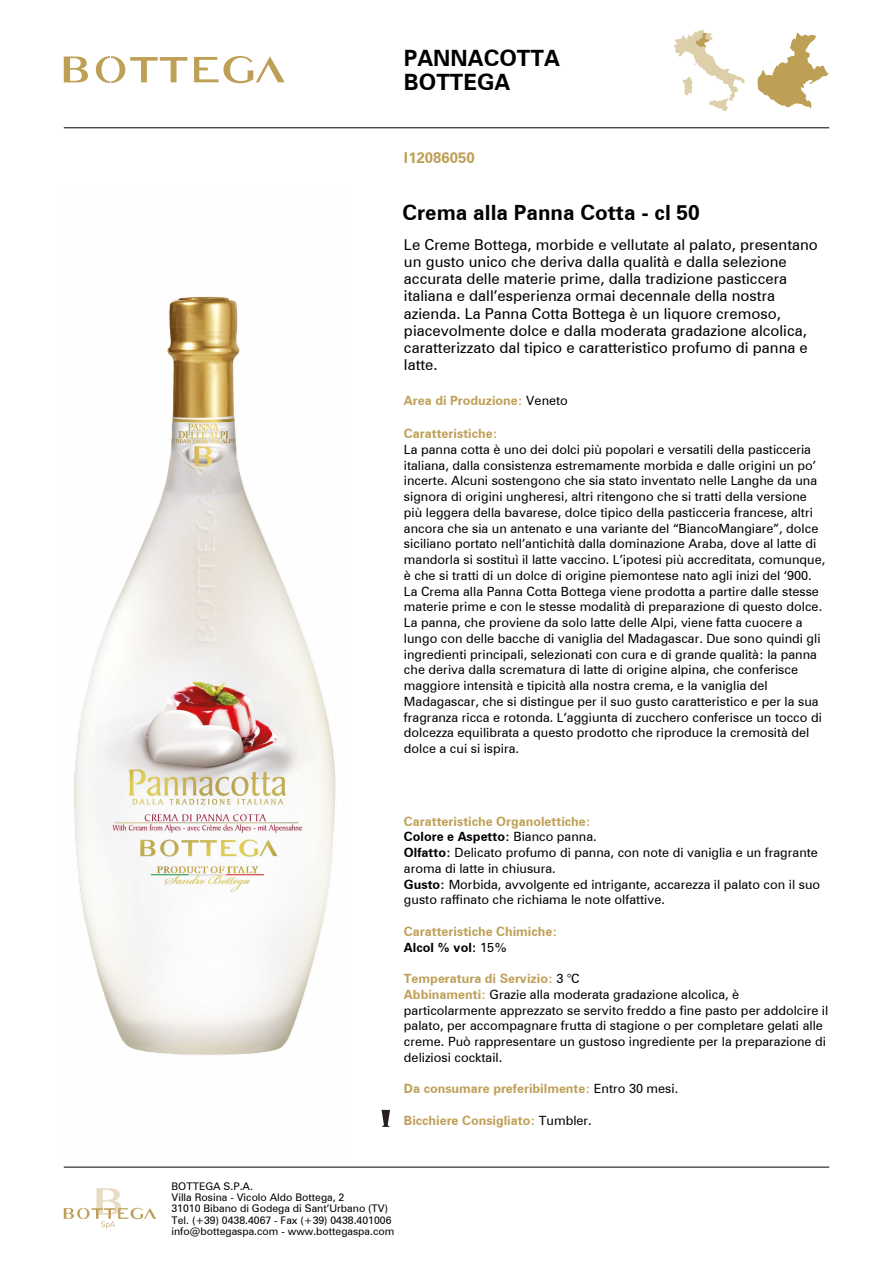
<style>
.page{position:relative;width:893px;height:1263px;background:#fff}
.page>*{position:absolute;margin:0;border:0;box-sizing:border-box;transform-origin:0 0}
.t1{font:700 22.5px/24px "Zurich BT";color:#000}
.t2{font:700 21px "Zurich BT";color:#000}
.t3{font:15px/17.2px "Zurich BT";color:#000}
.t4{font:700 15px "Zurich BT";color:#be9f56}
.t5{font:12.75px/15.8px "Zurich BT";color:#000}
.t6{font:700 12.75px/15.8px "Zurich BT";color:#be9f56}
.t7{font:10.5px/11.2px "Zurich BT";color:#000}
.s1{font-weight:400;color:#000}
.s2{font-weight:700;color:#be9f56}
.s3{font-weight:700}
.s4{color:#000}
</style>
<div class="page">
<hr style="left:64px;top:128px;width:765px;height:1px;background:#000">
<hr style="left:64px;top:1167px;width:765px;height:1px;background:#000">
<svg style="left:64px;top:1188px;width:92px;height:40px"></svg>
<svg style="left:757px;top:32px;width:72px;height:77px"></svg>
<svg style="left:674px;top:29px;width:71px;height:82px"></svg>
<svg style="left:64px;top:57px;width:24px;height:25px"></svg>
<svg style="left:194px;top:56px;width:91px;height:27px"></svg>
<svg style="left:96px;top:56px;width:91px;height:27px"></svg>
<svg style="left:382px;top:1110px;width:8px;height:17px"></svg>
<img style="left:74px;top:296px;width:262px;height:759px">
<h1 class="t1" style="left:404px;top:46px;width:157px">PANNACOTTA<br>BOTTEGA</h1>
<p class="t4" style="left:404px;top:149px;width:72px">I12086050</p>
<h2 class="t2" style="left:403px;top:200px;width:299px">Crema alla Panna Cotta - cl 50</h2>
<p class="t3" style="left:404px;top:235px;width:415px">Le Creme Bottega, morbide e vellutate al palato, presentano un gusto unico che deriva dalla qualità e dalla selezione accurata delle materie prime, dalla tradizione pasticcera italiana e dall’esperienza ormai decennale della nostra azienda. La Panna Cotta Bottega è un liquore cremoso, piacevolmente dolce e dalla moderata gradazione alcolica, caratterizzato dal tipico e caratteristico profumo di panna e latte.</p>
<p class="t6" style="left:404px;top:393px;width:165px">Area di Produzione: <span class="s1">Veneto</span></p>
<p class="t6" style="left:404px;top:426px;width:95px">Caratteristiche:</p>
<p class="t5" style="left:404px;top:441px;width:423px">La panna cotta è uno dei dolci più popolari e versatili della pasticceria italiana, dalla consistenza estremamente morbida e dalle origini un po’ incerte. Alcuni sostengono che sia stato inventato nelle Langhe da una signora di origini ungheresi, altri ritengono che si tratti della versione più leggera della bavarese, dolce tipico della pasticceria francese, altri ancora che sia un antenato e una variante del “BiancoMangiare”, dolce siciliano portato nell’antichità dalla dominazione Araba, dove al latte di mandorla si sostituì il latte vaccino. L’ipotesi più accreditata, comunque, è che si tratti di un dolce di origine piemontese nato agli inizi del ‘900.<br>La Crema alla Panna Cotta Bottega viene prodotta a partire dalle stesse materie prime e con le stesse modalità di preparazione di questo dolce.<br>La panna, che proviene da solo latte delle Alpi, viene fatta cuocere a lungo con delle bacche di vaniglia del Madagascar. Due sono quindi gli ingredienti principali, selezionati con cura e di grande qualità: la panna che deriva dalla scrematura di latte di origine alpina, che conferisce maggiore intensità e tipicità alla nostra crema, e la vaniglia del Madagascar, che si distingue per il suo gusto caratteristico e per la sua fragranza ricca e rotonda. L’aggiunta di zucchero conferisce un tocco di dolcezza equilibrata a questo prodotto che riproduce la cremosità del dolce a cui si ispira.</p>
<p class="t5" style="left:404px;top:813px;width:418px"><span class="s2">Caratteristiche Organolettiche:<br></span><span class="s3">Colore e Aspetto:</span> Bianco panna.<br><span class="s3">Olfatto:</span> Delicato profumo di panna, con note di vaniglia e un fragrante aroma di latte in chiusura.<br><span class="s3">Gusto:</span> Morbida, avvolgente ed intrigante, accarezza il palato con il suo gusto raffinato che richiama le note olfattive.</p>
<p class="t6" style="left:404px;top:923px;width:155px">Caratteristiche Chimiche:<br><span class="s4">Alcol % vol:</span> <span class="s1">15%</span></p>
<p class="t5" style="left:404px;top:971px;width:426px"><span class="s2">Temperatura di Servizio:</span> 3 °C<br><span class="s2">Abbinamenti:</span> Grazie alla moderata gradazione alcolica, è particolarmente apprezzato se servito freddo a fine pasto per addolcire il palato, per accompagnare frutta di stagione o per completare gelati alle creme. Può rappresentare un gustoso ingrediente per la preparazione di deliziosi cocktail.</p>
<p class="t6" style="left:404px;top:1081px;width:276px">Da consumare preferibilmente: <span class="s1">Entro 30 mesi.</span></p>
<p class="t6" style="left:404px;top:1112px;width:189px">Bicchiere Consigliato: <span class="s1">Tumbler.</span></p>
<p class="t7" style="left:171px;top:1180px;width:224px">BOTTEGA S.P.A.<br>Villa Rosina - Vicolo Aldo Bottega, 2<br>31010 Bibano di Godega di Sant’Urbano (TV)<br>Tel. (+39) 0438.4067 - Fax (+39) 0438.401006 info@bottegaspa.com - www.bottegaspa.com</p>
</div>
